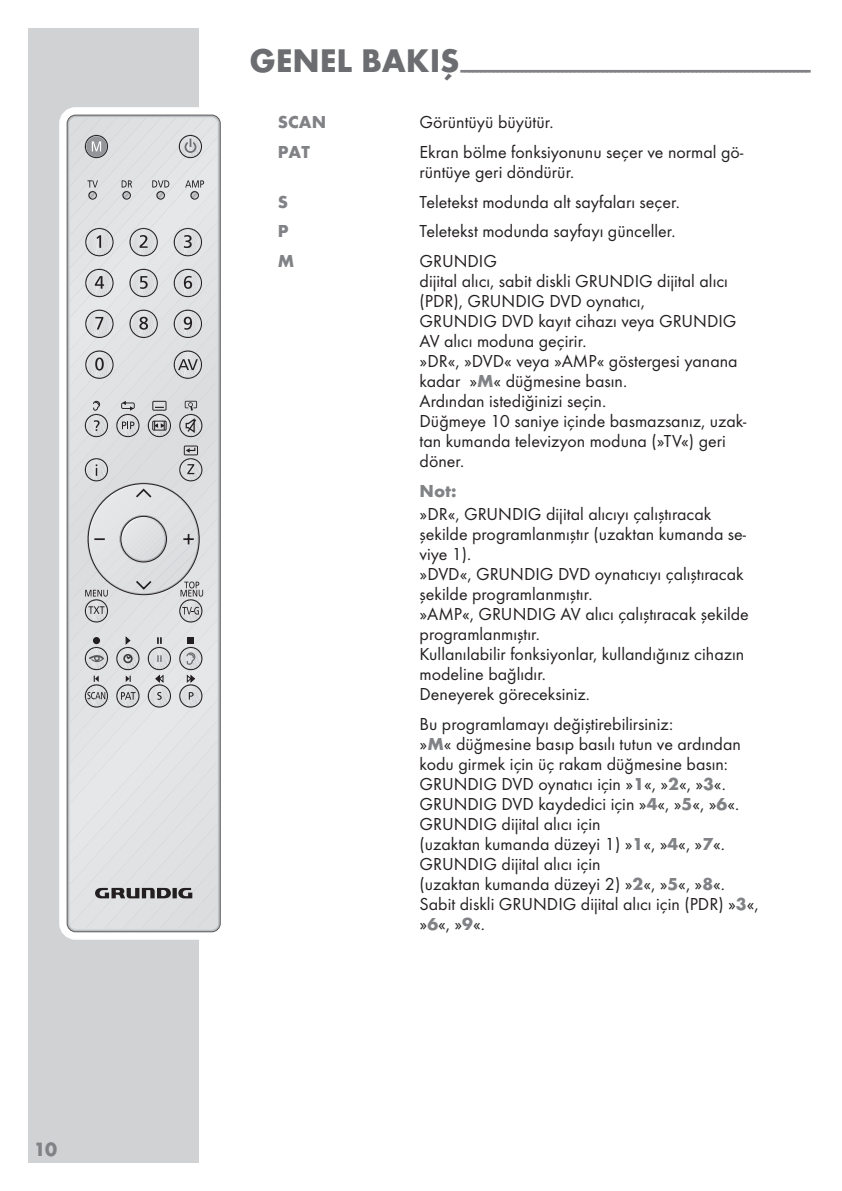
<style>
.page{position:relative;width:842px;height:1191px;background:#fff}
.page>*{position:absolute;margin:0;border:0;box-sizing:border-box;transform-origin:0 0}
.t1{font:700 20px "Futura TOT";color:#808285}
.t2{font:18px/20px "Futura TOT Boo";color:#231f20}
.t3{font:700 18px "Futura TOT";color:#808285}
.s1{font-family:"Futura TOT";font-weight:700;color:#808285}
</style>
<div class="page">
<div style="left:28px;top:28px;width:170px;height:1134px;background:#d1d2d4"></div>
<svg style="left:59px;top:99px;width:162px;height:848px"></svg>
<div style="left:67px;top:115px;width:154px;height:817px;border:1px solid #57585a;border-radius:9px"></div>
<svg style="left:70px;top:118px;width:148px;height:811px"></svg>
<p class="t1" style="left:34px;top:1136px;width:25px">10</p>
<p class="t1" style="left:249px;top:57px;width:563px"><sup>GENEL</sup> <sup>BAKIŞ</sup>--------------------------------------------------------------------------------------</p>
<p class="t3" style="left:278px;top:110px;width:50px">SCAN</p>
<p class="t2" style="left:420px;top:112px;width:135px">Görüntüyü büyütür.</p>
<p class="t3" style="left:278px;top:140px;width:34px">PAT</p>
<p class="t2" style="left:420px;top:141px;width:325px">Ekran bölme fonksiyonunu seçer ve normal gö&shy;rüntüye geri döndürür.</p>
<p class="t3" style="left:278px;top:190px;width:12px">S</p>
<p class="t2" style="left:420px;top:191px;width:262px">Teletekst modunda alt sayfaları seçer.</p>
<p class="t3" style="left:278px;top:220px;width:12px">P</p>
<p class="t2" style="left:420px;top:221px;width:257px">Teletekst modunda sayfayı günceller.</p>
<p class="t3" style="left:278px;top:250px;width:18px">M</p>
<p class="t2" style="left:420px;top:251px;width:328px">GRUNDIG<br>dijital alıcı, sabit diskli GRUNDIG dijital alıcı (PDR), GRUNDIG DVD oynatıcı,<br>GRUNDIG DVD kayıt cihazı veya GRUNDIG<br>AV alıcı moduna geçirir.<br>»DR«, »DVD« veya »AMP« göstergesi yanana kadar »<span class="s1">M</span>« düğmesine basın.<br>Ardından istediğinizi seçin.<br>Düğmeye 10 saniye içinde basmazsanız, uzak&shy;tan kumanda televizyon moduna (»TV«) geri döner.</p>
<p class="t3" style="left:420px;top:480px;width:39px">Not:</p>
<p class="t2" style="left:420px;top:504px;width:331px">»DR«, GRUNDIG dijital alıcıyı çalıştıracak şekilde programlanmıştır (uzaktan kumanda se&shy;viye 1).<br>»DVD«, GRUNDIG DVD oynatıcıyı çalıştıracak şekilde programlanmıştır.<br>»AMP«, GRUNDIG AV alıcı çalıştıracak şekilde programlanmıştır.<br>Kullanılabilir fonksiyonlar, kullandığınız cihazın modeline bağlıdır.<br>Deneyerek göreceksiniz.</p>
<p class="t2" style="left:420px;top:714px;width:340px">Bu programlamayı değiştirebilirsiniz:<br>»<span class="s1">M</span>« düğmesine basıp basılı tutun ve ardından kodu girmek için üç rakam düğmesine basın:<br>GRUNDIG DVD oynatıcı için »<span class="s1">1</span>«, »<span class="s1">2</span>«, »<span class="s1">3</span>«.<br>GRUNDIG DVD kaydedici için »<span class="s1">4</span>«, »<span class="s1">5</span>«, »<span class="s1">6</span>«.<br>GRUNDIG dijital alıcı için<br>(uzaktan kumanda düzeyi 1) »<span class="s1">1</span>«, »<span class="s1">4</span>«, »<span class="s1">7</span>«.<br>GRUNDIG dijital alıcı için<br>(uzaktan kumanda düzeyi 2) »<span class="s1">2</span>«, »<span class="s1">5</span>«, »<span class="s1">8</span>«.<br>Sabit diskli GRUNDIG dijital alıcı için (PDR) »<span class="s1">3</span>«, »<span class="s1">6</span>«, »<span class="s1">9</span>«.</p>
</div>
